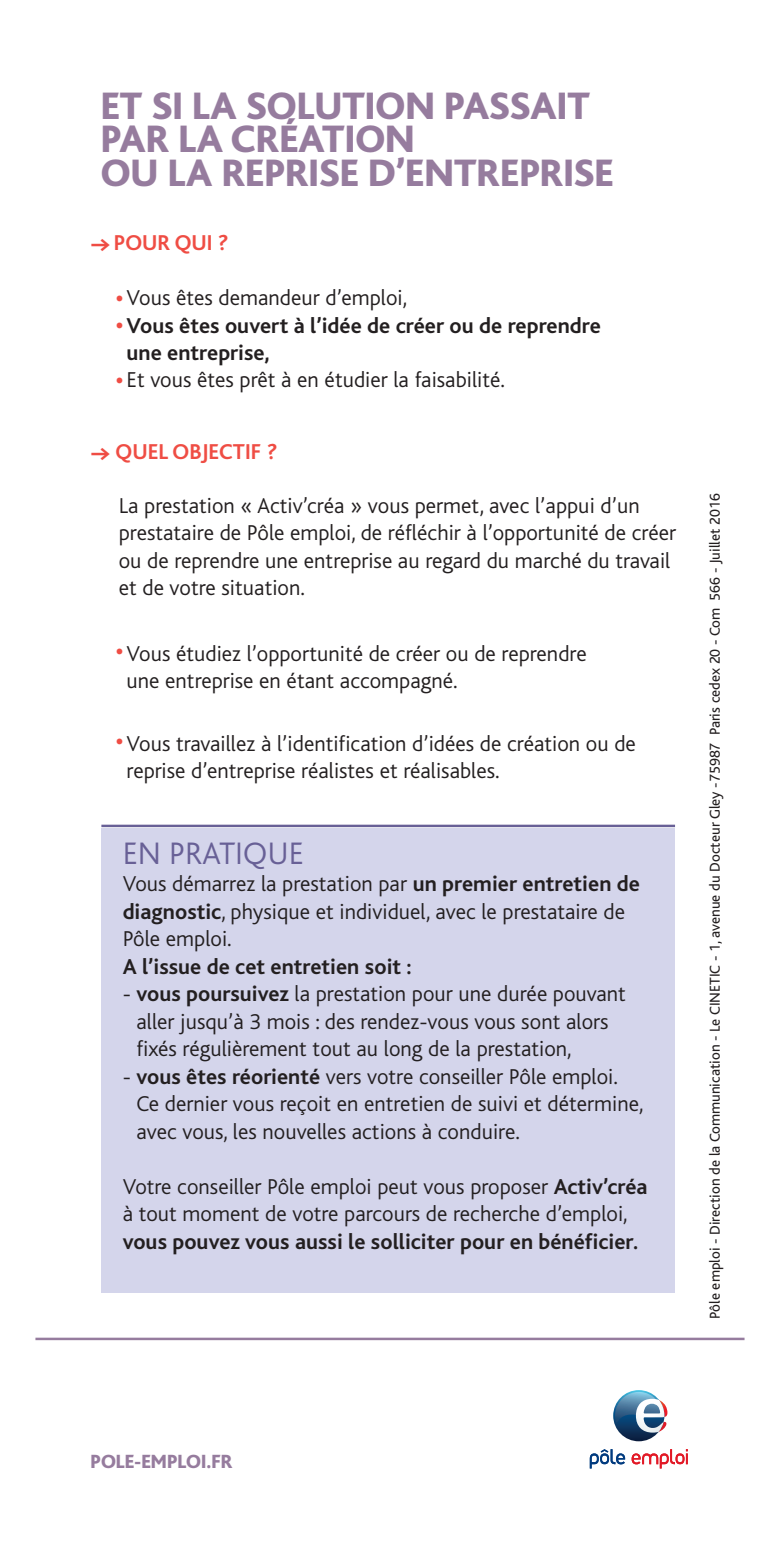
<style>
.page{position:relative;width:780px;height:1560px;background:#fff}
.page>*{position:absolute;margin:0;border:0;box-sizing:border-box;transform-origin:0 0}
.t1{font:800 40px/33.8px "Bliss";color:#967c9e}
.t2{font:300 32.5px "Bliss";color:#686096}
.t3{font:300 22.5px/27.5px "Bliss";color:#231f20}
.t4{font:700 22.5px/27px "Bliss";color:#231f20}
.t5{font:700 22.5px "Bliss";color:#ef4d44}
.t6{font:800 20px "Bliss";color:#967c9e}
.t7{font:15px "Bliss";color:#231f20}
.s1{font-family:"Executive"}
.s2{font-size:30px;color:#ef4d44}
.s3{font-weight:300;font-size:30px;color:#ef4d44}
.s4{font-weight:700}
</style>
<div class="page">
<hr style="left:35px;top:1337px;width:709px;height:2px;background:#967c9e">
<svg style="left:613px;top:1389px;width:51px;height:51px"></svg>
<svg style="left:614px;top:1391px;width:53px;height:41px"></svg>
<svg style="left:589px;top:1449px;width:36px;height:19px"></svg>
<svg style="left:631px;top:1449px;width:56px;height:19px"></svg>
<div style="left:101px;top:828px;width:574px;height:464px;background:#d4d5eb"></div>
<hr style="left:101px;top:824px;width:574px;height:3px;background:#686096">
<h1 class="t1" style="left:101px;top:89px;width:514px">ET SI LA SOLUTION PASSAIT<br>PAR LA CRÉATION<br>OU LA REPRISE D’ENTREPRISE</h1>
<p class="t5" style="left:90px;top:231px;width:140px"><span class="s1">→</span>POUR QUI ?</p>
<p class="t3" style="left:115px;top:284px;width:293px"><span class="s2">•</span>Vous êtes demandeur d’emploi,</p>
<p class="t4" style="left:126px;top:312px;width:476px;text-indent:-11px"><span class="s3">•</span>Vous êtes ouvert à l’idée de créer ou de reprendre une entreprise,</p>
<p class="t3" style="left:115px;top:366px;width:391px"><span class="s2">•</span>Et vous êtes prêt à en étudier la faisabilité.</p>
<p class="t5" style="left:90px;top:440px;width:188px"><span class="s1">→</span> QUEL OBJECTIF ?</p>
<p class="t3" style="left:119px;top:493px;width:558px">La prestation « Activ’créa » vous permet, avec l’appui d’un prestataire de Pôle emploi, de réfléchir à l’opportunité de créer ou de reprendre une entreprise au regard du marché du travail et de votre situation.</p>
<p class="t3" style="left:126px;top:640px;width:461px;text-indent:-11px"><span class="s2">•</span>Vous étudiez l’opportunité de créer ou de reprendre une entreprise en étant accompagné.</p>
<p class="t3" style="left:126px;top:730px;width:511px;text-indent:-11px"><span class="s2">•</span>Vous travaillez à l’identification d’idées de création ou de reprise d’entreprise réalistes et réalisables.</p>
<h2 class="t2" style="left:123px;top:835px;width:183px">EN PRATIQUE</h2>
<p class="t3" style="left:123px;top:870px;width:519px">Vous démarrez la prestation par <span class="s4">un premier entretien de diagnostic</span>, physique et individuel, avec le prestataire de<br>Pôle emploi.</p>
<p class="t4" style="left:123px;top:953px;width:290px">A l’issue de cet entretien soit :</p>
<p class="t3" style="left:136px;top:980px;width:491px;text-indent:-14px">- <span class="s4">vous poursuivez</span> la prestation pour une durée pouvant aller jusqu’à 3 mois : des rendez-vous vous sont alors fixés régulièrement tout au long de la prestation,</p>
<p class="t3" style="left:136px;top:1062px;width:508px;text-indent:-14px">- <span class="s4">vous êtes réorienté</span> vers votre conseiller Pôle emploi.<br>Ce dernier vous reçoit en entretien de suivi et détermine, avec vous, les nouvelles actions à conduire.</p>
<p class="t3" style="left:123px;top:1172px;width:526px">Votre conseiller Pôle emploi peut vous proposer <span class="s4">Activ’créa </span>à tout moment de votre parcours de recherche d’emploi,</p>
<p class="t4" style="left:123px;top:1228px;width:517px">vous pouvez vous aussi le solliciter pour en bénéficier.</p>
<p class="t7" style="left:707px;top:1318px;width:826px;rotate:-90deg">Pôle emploi - Direction de la Communication - Le CINETIC - 1, avenue du Docteur Gley -75987 Paris cedex 20 - Com 566 - Juillet 2016</p>
<p class="t6" style="left:90px;top:1450px;width:144px">POLE-EMPLOI.FR</p>
</div>
